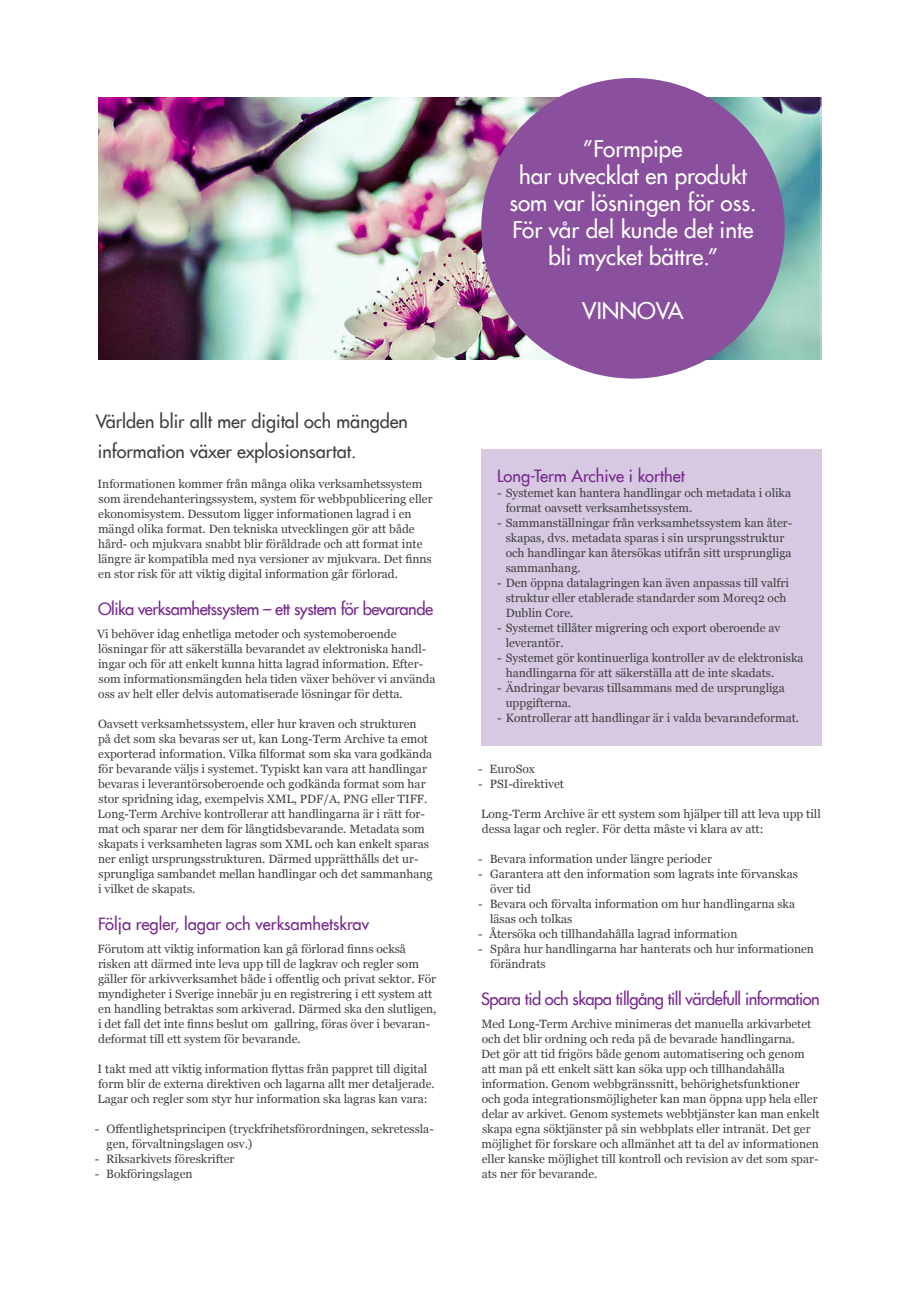
<style>
.page{position:relative;width:919px;height:1289px;background:#fff}
.page>*{position:absolute;margin:0;border:0;box-sizing:border-box;transform-origin:0 0}
.t1{font:500 22.5px "Futura Com";color:#fff}
.t2{font:500 18px "Futura Com";color:#3e3e3f}
.Heading_2{font:500 16.5px "Futura Com";letter-spacing:-.03em;color:#77278d}
.Heading_2-2{font:500 16.5px "Futura Com";color:#77278d}
.t3{font:12px/15px "Georgia";color:#3e3e3f}
</style>
<div class="page">
<img style="left:98px;top:97px;width:723px;height:262px">
<div style="left:481px;top:78px;width:303px;height:300px;background:#8a509d;border-radius:50%"></div>
<div style="left:481px;top:449px;width:340px;height:296px;background:#d7c9e1"></div>
<p class="t2" style="left:96px;top:408px;width:313px">Världen blir allt mer digital och mängden</p>
<p class="t2" style="left:98px;top:438px;width:260px">information växer explosionsartat.</p>
<p class="t3" style="left:98px;top:476px;width:336px">Informationen kommer från många olika verksamhetssystem som ärendehanteringssystem, system för webbpublicering eller ekonomisystem. Dessutom ligger informationen lagrad i en mängd olika format. Den tekniska utvecklingen gör att både hård- och mjukvara snabbt blir föråldrade och att format inte längre är kompatibla med nya versioner av mjukvara. Det finns en stor risk för att viktig digital information går förlorad.</p>
<p class="Heading_2" style="left:98px;top:596px;width:336px">Olika verksamhetssystem – ett system för bevarande</p>
<p class="t3" style="left:97px;top:626px;width:340px">Vi behöver idag enhetliga metoder och systemoberoende lösningar för att säkerställa bevarandet av elektroniska handl&shy;ingar och för att enkelt kunna hitta lagrad information. Efter&shy;som informationsmängden hela tiden växer behöver vi använda oss av helt eller delvis automatiserade lösningar för detta.</p>
<p class="t3" style="left:98px;top:716px;width:336px">Oavsett verksamhetssystem, eller hur kraven och strukturen<br>på det som ska bevaras ser ut, kan Long-Term Archive ta emot exporterad information. Vilka filformat som ska vara godkända för bevarande väljs i systemet. Typiskt kan vara att handlingar bevaras i leverantörsoberoende och godkända format som har stor spridning idag, exempelvis XML, PDF/A, PNG eller TIFF.<br>Long-Term Archive kontrollerar att handlingarna är i rätt for&shy;mat och sparar ner dem för långtidsbevarande. Metadata som skapats i verksamheten lagras som XML och kan enkelt sparas ner enligt ursprungsstrukturen. Därmed upprätthålls det ur&shy;sprungliga sambandet mellan handlingar och det sammanhang i vilket de skapats.</p>
<p class="Heading_2-2" style="left:98px;top:911px;width:272px">Följa regler, lagar och verksamhetskrav</p>
<p class="t3" style="left:98px;top:941px;width:340px">Förutom att viktig information kan gå förlorad finns också risken att därmed inte leva upp till de lagkrav och regler som gäller för arkivverksamhet både i offentlig och privat sektor. För myndigheter i Sverige innebär ju en registrering i ett system att en handling betraktas som arkiverad. Därmed ska den slutligen, i det fall det inte finns beslut om gallring, föras över i bevaran&shy;deformat till ett system för bevarande.</p>
<p class="t3" style="left:98px;top:1061px;width:338px">I takt med att viktig information flyttas från pappret till digital form blir de externa direktiven och lagarna allt mer detaljerade.<br>Lagar och regler som styr hur information ska lagras kan vara:</p>
<p class="t3" style="left:107px;top:1121px;width:329px;text-indent:-12px">- Offentlighetsprincipen (tryckfrihetsförordningen, sekretessla&shy;gen, förvaltningslagen osv.)</p>
<p class="t3" style="left:95px;top:1151px;width:141px">- Riksarkivets föreskrifter</p>
<p class="t3" style="left:95px;top:1166px;width:99px">- Bokföringslagen</p>
<p class="t1" style="left:583px;top:132px;width:100px">”Formpipe</p>
<p class="t1" style="left:519px;top:159px;width:229px">har utvecklat en produkt</p>
<p class="t1" style="left:509px;top:186px;width:248px">som var lösningen för oss.</p>
<p class="t1" style="left:512px;top:213px;width:242px">För vår del kunde det inte</p>
<p class="t1" style="left:548px;top:240px;width:171px">bli mycket bättre.”</p>
<p class="t1" style="left:582px;top:294px;width:103px">VINNOVA</p>
<p class="Heading_2-2" style="left:497px;top:463px;width:189px">Long-Term Archive i korthet</p>
<p class="t3" style="left:505px;top:485px;width:287px;text-indent:-9px">- Systemet kan hantera handlingar och metadata i olika format oavsett verksamhetssystem.</p>
<p class="t3" style="left:505px;top:515px;width:288px;text-indent:-9px">- Sammanställningar från verksamhetssystem kan åter&shy;skapas, dvs. metadata sparas i sin ursprungsstruktur och handlingar kan återsökas utifrån sitt ursprungliga sammanhang.</p>
<p class="t3" style="left:505px;top:575px;width:285px;text-indent:-9px">- Den öppna datalagringen kan även anpassas till valfri struktur eller etablerade standarder som Moreq2 och<br>Dublin Core.</p>
<p class="t3" style="left:505px;top:620px;width:276px;text-indent:-9px">- Systemet tillåter migrering och export oberoende av leverantör.</p>
<p class="t3" style="left:505px;top:650px;width:299px;text-indent:-9px">- Systemet gör kontinuerliga kontroller av de elektroniska handlingarna för att säkerställa att de inte skadats.</p>
<p class="t3" style="left:505px;top:680px;width:280px;text-indent:-9px">- Ändringar bevaras tillsammans med de ursprungliga uppgifterna.</p>
<p class="t3" style="left:497px;top:710px;width:303px">- Kontrollerar att handlingar är i valda bevarandeformat.</p>
<p class="t3" style="left:478px;top:761px;width:58px">- EuroSox</p>
<p class="t3" style="left:478px;top:776px;width:87px">- PSI-direktivet</p>
<p class="t3" style="left:481px;top:806px;width:341px">Long-Term Archive är ett system som hjälper till att leva upp till dessa lagar och regler. För detta måste vi klara av att:</p>
<p class="t3" style="left:478px;top:851px;width:235px">- Bevara information under längre perioder</p>
<p class="t3" style="left:490px;top:866px;width:309px;text-indent:-12px">- Garantera att den information som lagrats inte förvanskas över tid</p>
<p class="t3" style="left:490px;top:896px;width:306px;text-indent:-12px">- Bevara och förvalta information om hur handlingarna ska läsas och tolkas</p>
<p class="t3" style="left:478px;top:926px;width:261px">- Återsöka och tillhandahålla lagrad information</p>
<p class="t3" style="left:490px;top:941px;width:325px;text-indent:-12px">- Spåra hur handlingarna har hanterats och hur informationen förändrats</p>
<p class="Heading_2" style="left:481px;top:986px;width:340px">Spara tid och skapa tillgång till värdefull information</p>
<p class="t3" style="left:481px;top:1016px;width:340px">Med Long-Term Archive minimeras det manuella arkivarbetet och det blir ordning och reda på de bevarade handlingarna.<br>Det gör att tid frigörs både genom automatisering och genom att man på ett enkelt sätt kan söka upp och tillhandahålla information. Genom webbgränssnitt, behörighetsfunktioner och goda integrationsmöjligheter kan man öppna upp hela eller delar av arkivet. Genom systemets webbtjänster kan man enkelt skapa egna söktjänster på sin webbplats eller intranät. Det ger möjlighet för forskare och allmänhet att ta del av informationen eller kanske möjlighet till kontroll och revision av det som spar&shy;ats ner för bevarande.</p>
</div>
